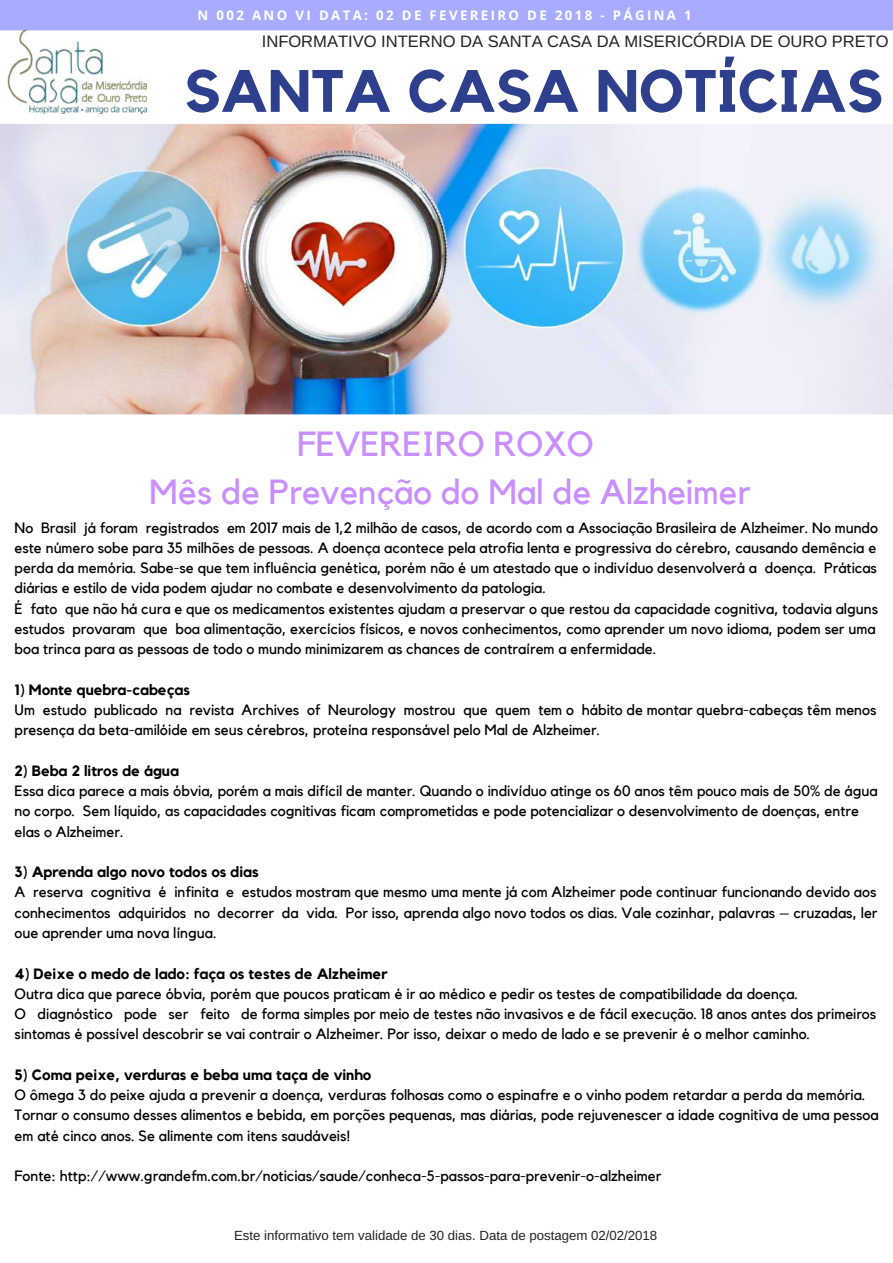
<style>
.page{position:relative;width:893px;height:1263px;background:#fff}
.page>*{position:absolute;margin:0;border:0;box-sizing:border-box;transform-origin:0 0}
.t1{font:700 59.1px "Kollektif";color:#2e3f8e}
.t2{font:34.8px/48.4px "Kollektif";color:#c98eff;text-align:center}
.t3{font:16.5px "Arimo";color:#222}
.t4{font:14.85px/20.2px "Kollektif";color:#000}
.t5{font:700 14.85px "Kollektif";color:#000}
.t6{font:13.2px "Arimo";color:#222}
.t7{font:700 13.2px "Open Sans";letter-spacing:.18em;color:#fff}
</style>
<div class="page">
<img style="left:0;top:124px;width:893px;height:290px">
<div style="left:0;top:0;width:893px;height:30px;background:#a7acff"></div>
<img style="left:8px;top:29px;width:138px;height:85px">
<p class="t7" style="left:198px;top:6px;width:496px">N 002 ANO VI DATA: 02 DE FEVEREIRO DE 2018 - PÁGINA 1</p>
<p class="t3" style="left:262px;top:32px;width:628px">INFORMATIVO INTERNO DA SANTA CASA DA MISERICÓRDIA DE OURO PRETO</p>
<h1 class="t1" style="left:184px;top:64px;width:700px">SANTA CASA NOTÍCIAS</h1>
<h2 class="t2" style="left:149px;top:421px;width:603px">FEVEREIRO ROXO<br>Mês de Prevenção do Mal de Alzheimer</h2>
<p class="t4" style="left:15px;top:518px;width:865px">No Brasil já foram registrados em 2017 mais de 1,2 milhão de casos, de acordo com a Associação Brasileira de Alzheimer. No mundo este número sobe para 35 milhões de pessoas. A doença acontece pela atrofia lenta e progressiva do cérebro, causando demência e perda da memória. Sabe-se que tem influência genética, porém não é um atestado que o indivíduo desenvolverá a doença. Práticas diárias e estilo de vida podem ajudar no combate e desenvolvimento da patologia.<br>É fato que não há cura e que os medicamentos existentes ajudam a preservar o que restou da capacidade cognitiva, todavia alguns estudos provaram que boa alimentação, exercícios físicos, e novos conhecimentos, como aprender um novo idioma, podem ser uma boa trinca para as pessoas de todo o mundo minimizarem as chances de contraírem a enfermidade.</p>
<p class="t5" style="left:15px;top:683px;width:177px">1) Monte quebra-cabeças</p>
<p class="t4" style="left:15px;top:700px;width:863px">Um estudo publicado na revista Archives of Neurology mostrou que quem tem o hábito de montar quebra-cabeças têm menos presença da beta-amilóide em seus cérebros, proteína responsável pelo Mal de Alzheimer.</p>
<p class="t5" style="left:15px;top:764px;width:166px">2) Beba 2 litros de água</p>
<p class="t4" style="left:15px;top:781px;width:865px">Essa dica parece a mais óbvia, porém a mais difícil de manter. Quando o indivíduo atinge os 60 anos têm pouco mais de 50% de água no corpo. Sem líquido, as capacidades cognitivas ficam comprometidas e pode potencializar o desenvolvimento de doenças, entre elas o Alzheimer.</p>
<p class="t5" style="left:15px;top:865px;width:246px">3) Aprenda algo novo todos os dias</p>
<p class="t4" style="left:15px;top:883px;width:864px;text-align:justify">A reserva cognitiva é infinita e estudos mostram que mesmo uma mente já com Alzheimer pode continuar funcionando devido aos conhecimentos adquiridos no decorrer da vida. Por isso, aprenda algo novo todos os dias. Vale cozinhar, palavras – cruzadas, ler oue aprender uma nova língua.</p>
<p class="t5" style="left:15px;top:966px;width:374px">4) Deixe o medo de lado: faça os testes de Alzheimer</p>
<p class="t4" style="left:15px;top:984px;width:863px">Outra dica que parece óbvia, porém que poucos praticam é ir ao médico e pedir os testes de compatibilidade da doença.<br>O diagnóstico pode ser feito de forma simples por meio de testes não invasivos e de fácil execução. 18 anos antes dos primeiros sintomas é possível descobrir se vai contrair o Alzheimer. Por isso, deixar o medo de lado e se prevenir é o melhor caminho.</p>
<p class="t5" style="left:15px;top:1068px;width:358px">5) Coma peixe, verduras e beba uma taça de vinho</p>
<p class="t4" style="left:15px;top:1085px;width:865px">O ômega 3 do peixe ajuda a prevenir a doença, verduras folhosas como o espinafre e o vinho podem retardar a perda da memória.<br>Tornar o consumo desses alimentos e bebida, em porções pequenas, mas diárias, pode rejuvenescer a idade cognitiva de uma pessoa em até cinco anos. Se alimente com itens saudáveis!</p>
<p class="t4" style="left:15px;top:1166px;width:648px">Fonte: http://www.grandefm.com.br/noticias/saude/conheca-5-passos-para-prevenir-o-alzheimer</p>
<p class="t6" style="left:234px;top:1228px;width:425px">Este informativo tem validade de 30 dias. Data de postagem 02/02/2018</p>
</div>
